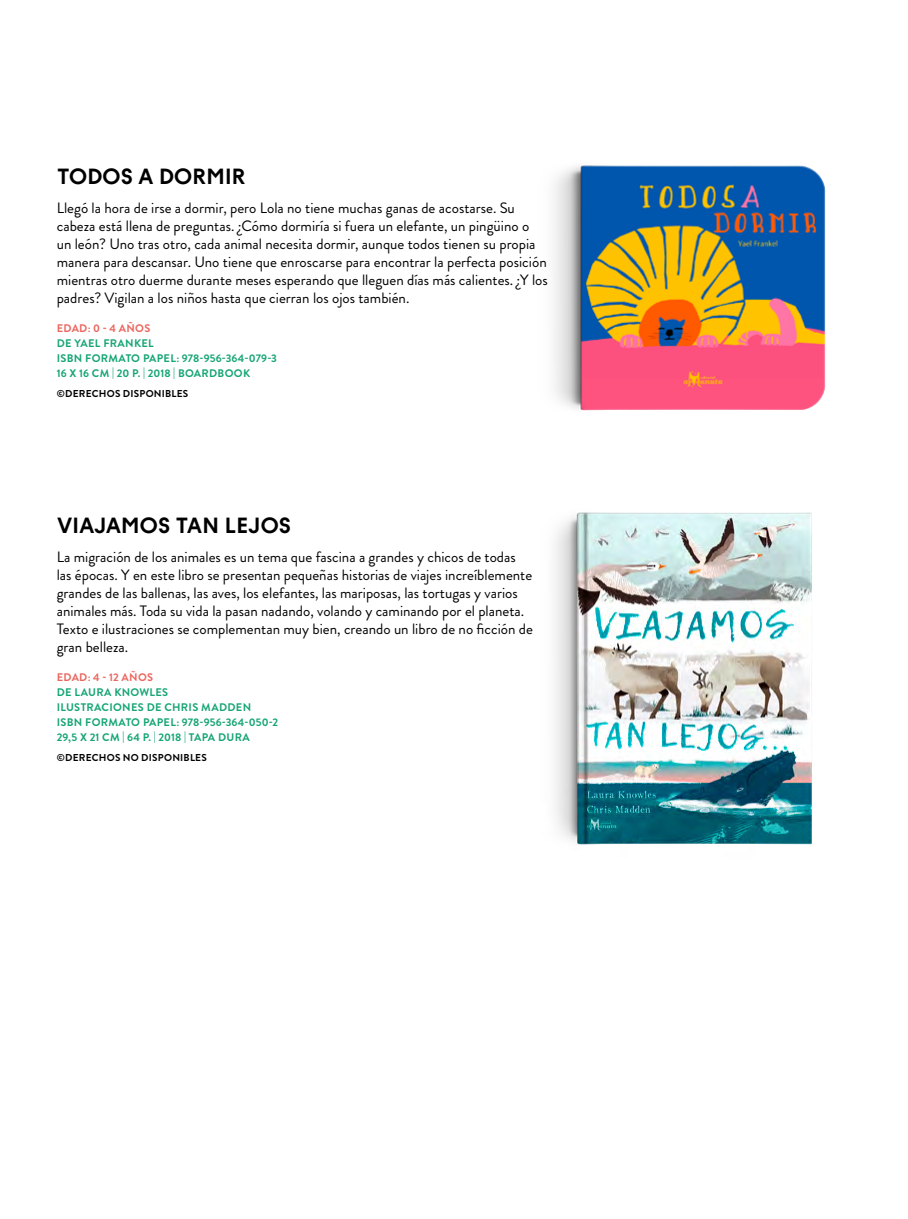
<style>
.page{position:relative;width:908px;height:1219px;background:#fff}
.page>*{position:absolute;margin:0;border:0;box-sizing:border-box;transform-origin:0 0}
.t1{font:700 22px "Funkis A Inktraps";letter-spacing:-.02em;color:#000}
.t2{font:15px/18px "Brandon Grotesque";color:#000}
.t3{font:700 11px/15px "Brandon Grotesque";letter-spacing:.025em;color:#16a574}
.t4{font:700 11px "Brandon Grotesque";letter-spacing:.03em;color:#eb665f}
.t5{font:700 10px "Brandon Grotesque";letter-spacing:.02em;color:#000}
</style>
<div class="page">
<img style="left:554px;top:165px;width:272px;height:246px">
<img style="left:555px;top:512px;width:257px;height:333px">
<h1 class="t1" style="left:57px;top:163px;width:190px">TODOS A DORMIR</h1>
<p class="t2" style="left:57px;top:199px;width:492px">Llegó la hora de irse a dormir, pero Lola no tiene muchas ganas de acostarse. Su cabeza está llena de preguntas. ¿Cómo dormiría si fuera un elefante, un pingüino o<br>un león? Uno tras otro, cada animal necesita dormir, aunque todos tienen su propia manera para descansar. Uno tiene que enroscarse para encontrar la perfecta posición mientras otro duerme durante meses esperando que lleguen días más calientes. ¿Y los padres? Vigilan a los niños hasta que cierran los ojos también.</p>
<p class="t4" style="left:57px;top:321px;width:95px">EDAD: 0 - 4 AÑOS</p>
<p class="t3" style="left:57px;top:336px;width:222px">DE YAEL FRANKEL<br>ISBN FORMATO PAPEL: 978-956-364-079-3<br>16 X 16 CM | 20 P. | 2018 | BOARDBOOK</p>
<p class="t5" style="left:57px;top:386px;width:133px">© DERECHOS DISPONIBLES</p>
<h1 class="t1" style="left:57px;top:512px;width:236px">VIAJAMOS TAN LEJOS</h1>
<p class="t2" style="left:57px;top:548px;width:477px">La migración de los animales es un tema que fascina a grandes y chicos de todas las épocas. Y en este libro se presentan pequeñas historias de viajes increíblemente grandes de las ballenas, las aves, los elefantes, las mariposas, las tortugas y varios animales más. Toda su vida la pasan nadando, volando y caminando por el planeta.<br>Texto e ilustraciones se complementan muy bien, creando un libro de no ficción de gran belleza.</p>
<p class="t4" style="left:57px;top:669px;width:98px">EDAD: 4 - 12 AÑOS</p>
<p class="t3" style="left:57px;top:685px;width:223px">DE LAURA KNOWLES<br>ILUSTRACIONES DE CHRIS MADDEN<br>ISBN FORMATO PAPEL: 978-956-364-050-2<br>29,5 X 21 CM | 64 P. | 2018 | TAPA DURA</p>
<p class="t5" style="left:57px;top:750px;width:151px">© DERECHOS NO DISPONIBLES</p>
</div>
